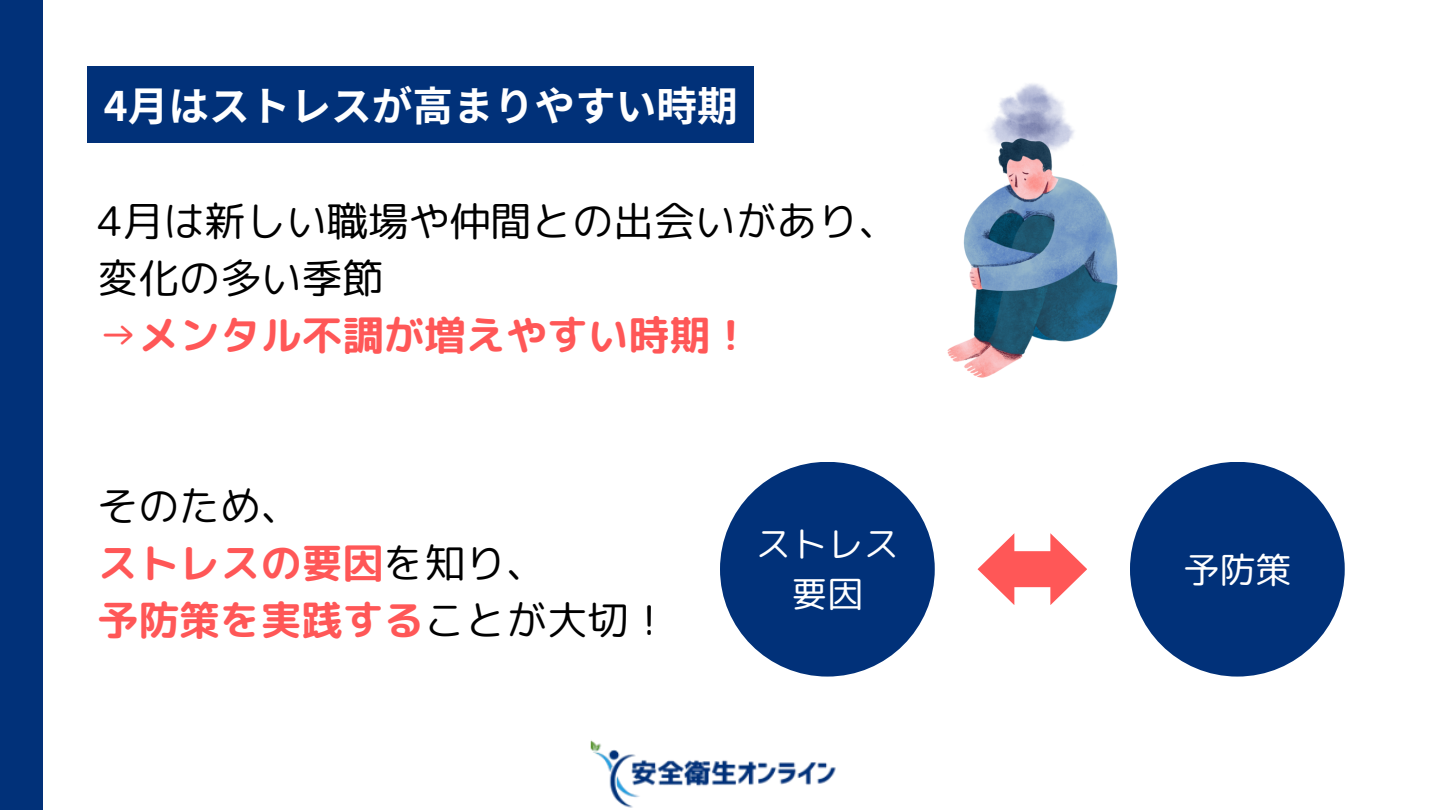
<style>
.page{position:relative;width:1440px;height:810px;background:#fff}
.page>*{position:absolute;margin:0;border:0;box-sizing:border-box;transform-origin:0 0}
.t1{font:40.9px/57px "rounded mplus 1 p regular";color:#000}
.t2{font:40.9px "rounded mplus 1 p bold";color:#ff5757}
.t3{font:700 40.7px "Noto Sans JP";color:#fff}
.t4{font:36px/50.2px "rounded mplus 1 p regular";color:#fff;text-align:center}
.s1{font-family:"rounded mplus 1 p regular"}
.s2{font-family:"rounded mplus 1 p bold";color:#ff5757}
.s3{font-family:"rounded mplus 1 p regular";color:#000}
</style>
<div class="page">
<div style="left:0;top:0;width:43px;height:810px;background:#013179"></div>
<img style="left:590px;top:740px;width:246px;height:68px">
<img style="left:948px;top:83px;width:169px;height:295px">
<div style="left:720px;top:462px;width:215px;height:215px;background:#013179;border-radius:50%"></div>
<div style="left:1130px;top:462px;width:215px;height:215px;background:#013179;border-radius:50%"></div>
<svg style="left:978px;top:533px;width:109px;height:72px"></svg>
<div style="left:87px;top:67px;width:667px;height:76px;background:#013179"></div>
<p class="t3" style="left:104px;top:74px;width:636px">4月はストレスが高まりやすい時期</p>
<p class="t1" style="left:98px;top:192px;width:803px">4月は新しい職場や仲間との出会いがあり、変化の多い季節</p>
<h1 class="t2" style="left:98px;top:306px;width:655px"><span class="s1">→</span>メンタル不調が増えやすい時期！</h1>
<p class="t1" style="left:98px;top:477px;width:451px">そのため、<br><span class="s2">ストレスの要因</span>を知り、</p>
<h2 class="t2" style="left:98px;top:591px;width:574px">予防策を実践する<span class="s3">ことが大切！</span></h2>
<p class="t4" style="left:755px;top:518px;width:145px">ストレス要因</p>
<h2 class="t4" style="left:1183px;top:544px;width:109px">予防策</h2>
</div>
